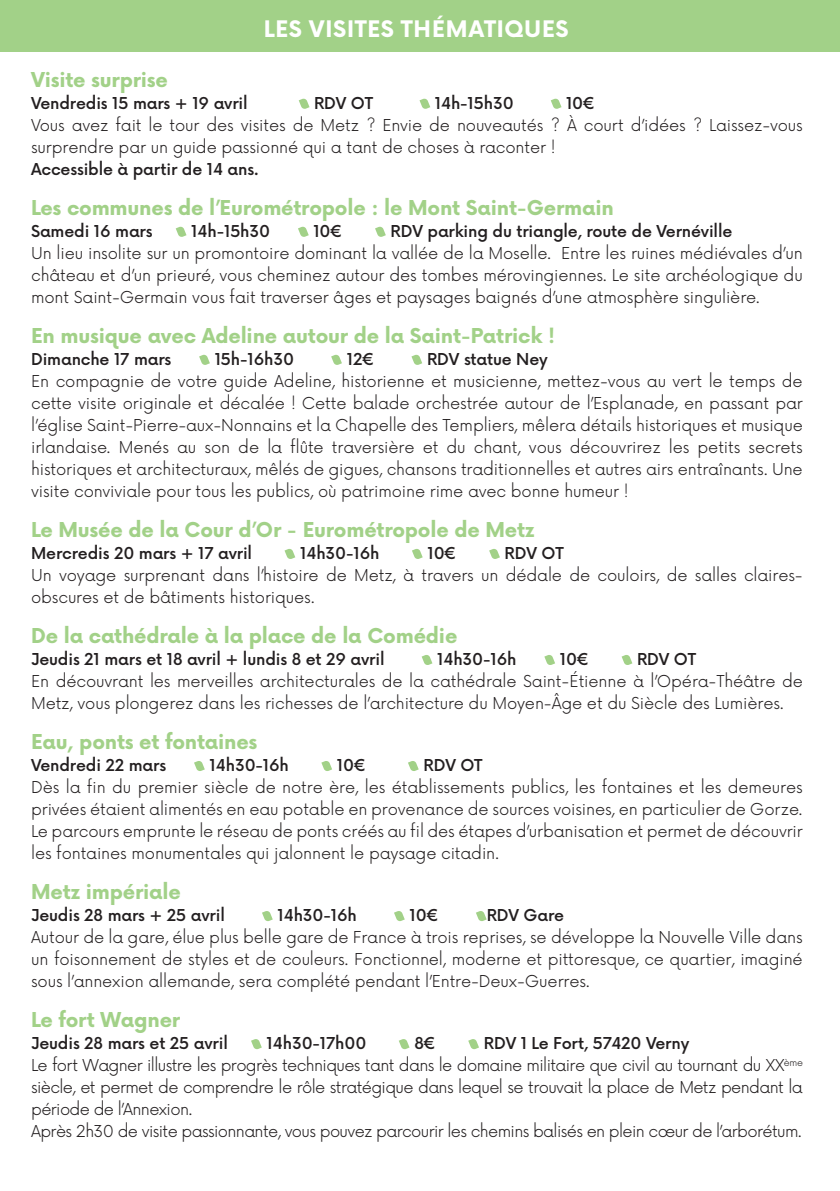
<style>
.page{position:relative;width:840px;height:1191px;background:#fff}
.page>*{position:absolute;margin:0;border:0;box-sizing:border-box;transform-origin:0 0}
.t1{font:800 28px "Now";letter-spacing:-.01em;color:#fff}
.t2{font:700 20px "Now";letter-spacing:-.01em;color:#a2d188}
.t3{font:300 16px/22px "Now";letter-spacing:-.01em;color:#231f20;text-align:justify}
.t4{font:500 16px "Now";letter-spacing:-.01em;color:#231f20}
.t5{font:300 16px/22px "Now";letter-spacing:-.04em;color:#231f20}
.s1{font-weight:500}
</style>
<div class="page">
<svg style="left:298px;top:98px;width:11px;height:11px"></svg>
<svg style="left:419px;top:98px;width:11px;height:11px"></svg>
<svg style="left:550px;top:98px;width:11px;height:11px"></svg>
<svg style="left:176px;top:226px;width:10px;height:11px"></svg>
<svg style="left:298px;top:226px;width:10px;height:11px"></svg>
<svg style="left:375px;top:226px;width:10px;height:11px"></svg>
<svg style="left:199px;top:354px;width:11px;height:11px"></svg>
<svg style="left:331px;top:354px;width:11px;height:11px"></svg>
<svg style="left:411px;top:354px;width:11px;height:11px"></svg>
<svg style="left:284px;top:548px;width:11px;height:11px"></svg>
<svg style="left:412px;top:548px;width:10px;height:11px"></svg>
<svg style="left:489px;top:549px;width:10px;height:10px"></svg>
<svg style="left:421px;top:655px;width:11px;height:10px"></svg>
<svg style="left:544px;top:655px;width:11px;height:10px"></svg>
<svg style="left:621px;top:655px;width:11px;height:10px"></svg>
<svg style="left:194px;top:761px;width:11px;height:10px"></svg>
<svg style="left:321px;top:761px;width:11px;height:10px"></svg>
<svg style="left:408px;top:761px;width:10px;height:10px"></svg>
<svg style="left:262px;top:911px;width:10px;height:10px"></svg>
<svg style="left:394px;top:911px;width:10px;height:10px"></svg>
<svg style="left:476px;top:911px;width:10px;height:10px"></svg>
<svg style="left:251px;top:1039px;width:11px;height:10px"></svg>
<svg style="left:399px;top:1039px;width:10px;height:10px"></svg>
<svg style="left:468px;top:1039px;width:11px;height:10px"></svg>
<div style="left:0;top:0;width:839px;height:51px;background:#a2d188"></div>
<h1 class="t1" style="left:263px;top:12px;width:307px">LES VISITES THÉMATIQUES</h1>
<p class="t2" style="left:31px;top:65px;width:138px">Visite surprise</p>
<p class="t4" style="left:31px;top:91px;width:218px">Vendredis 15 mars + 19 avril</p>
<p class="t4" style="left:314px;top:91px;width:61px">RDV OT</p>
<p class="t4" style="left:434px;top:91px;width:80px">14h-15h30</p>
<p class="t4" style="left:565px;top:91px;width:31px">10€</p>
<p class="t3" style="left:31px;top:113px;width:772px">Vous avez fait le tour des visites de Metz ? Envie de nouveautés ? À court d’idées ? Laissez-vous surprendre par un guide passionné qui a tant de choses à raconter !</p>
<p class="t4" style="left:31px;top:157px;width:229px">Accessible à partir de 14 ans.</p>
<p class="t2" style="left:31px;top:193px;width:584px">Les communes de l’Eurométropole : le Mont Saint-Germain</p>
<p class="t4" style="left:31px;top:219px;width:123px">Samedi 16 mars</p>
<p class="t4" style="left:191px;top:219px;width:80px">14h-15h30</p>
<p class="t4" style="left:313px;top:219px;width:31px">10€</p>
<p class="t4" style="left:390px;top:219px;width:343px">RDV parking du triangle, route de Vernéville</p>
<p class="t3" style="left:31px;top:241px;width:772px">Un lieu insolite sur un promontoire dominant la vallée de la Moselle. Entre les ruines médiévales d’un château et d’un prieuré, vous cheminez autour des tombes mérovingiennes. Le site archéologique du mont Saint-Germain vous fait traverser âges et paysages baignés d’une atmosphère singulière.</p>
<p class="t2" style="left:31px;top:321px;width:525px">En musique avec Adeline autour de la Saint-Patrick !</p>
<p class="t4" style="left:31px;top:347px;width:142px">Dimanche 17 mars</p>
<p class="t4" style="left:214px;top:347px;width:81px">15h-16h30</p>
<p class="t4" style="left:346px;top:347px;width:29px">12€</p>
<p class="t4" style="left:427px;top:347px;width:122px">RDV statue Ney</p>
<p class="t3" style="left:31px;top:369px;width:772px">En compagnie de votre guide Adeline, historienne et musicienne, mettez-vous au vert le temps de cette visite originale et décalée ! Cette balade orchestrée autour de l’Esplanade, en passant par l’église Saint-Pierre-aux-Nonnains et la Chapelle des Templiers, mêlera détails historiques et musique irlandaise. Menés au son de la flûte traversière et du chant, vous découvrirez les petits secrets historiques et architecturaux, mêlés de gigues, chansons traditionnelles et autres airs entraînants. Une visite conviviale pour tous les publics, où patrimoine rime avec bonne humeur !</p>
<p class="t2" style="left:31px;top:515px;width:505px">Le Musée de la Cour d’Or - Eurométropole de Metz</p>
<p class="t4" style="left:31px;top:541px;width:222px">Mercredis 20 mars + 17 avril</p>
<p class="t4" style="left:300px;top:541px;width:81px">14h30-16h</p>
<p class="t4" style="left:427px;top:541px;width:31px">10€</p>
<p class="t4" style="left:504px;top:541px;width:61px">RDV OT</p>
<p class="t3" style="left:31px;top:563px;width:772px">Un voyage surprenant dans l’histoire de Metz, à travers un dédale de couloirs, de salles claires&shy;obscures et de bâtiments historiques.</p>
<p class="t2" style="left:31px;top:621px;width:427px">De la cathédrale à la place de la Comédie</p>
<p class="t4" style="left:31px;top:647px;width:355px">Jeudis 21 mars et 18 avril + lundis 8 et 29 avril</p>
<p class="t4" style="left:437px;top:647px;width:81px">14h30-16h</p>
<p class="t4" style="left:559px;top:647px;width:31px">10€</p>
<p class="t4" style="left:636px;top:647px;width:61px">RDV OT</p>
<p class="t3" style="left:31px;top:669px;width:772px">En découvrant les merveilles architecturales de la cathédrale Saint-Étienne à l’Opéra-Théâtre de<br>Metz, vous plongerez dans les richesses de l’architecture du Moyen-Âge et du Siècle des Lumières.</p>
<p class="t2" style="left:31px;top:727px;width:228px">Eau, ponts et fontaines</p>
<p class="t4" style="left:31px;top:753px;width:136px">Vendredi 22 mars</p>
<p class="t4" style="left:209px;top:753px;width:81px">14h30-16h</p>
<p class="t4" style="left:337px;top:753px;width:31px">10€</p>
<p class="t4" style="left:423px;top:753px;width:61px">RDV OT</p>
<p class="t3" style="left:31px;top:775px;width:772px">Dès la fin du premier siècle de notre ère, les établissements publics, les fontaines et les demeures privées étaient alimentés en eau potable en provenance de sources voisines, en particulier de Gorze.<br>Le parcours emprunte le réseau de ponts créés au fil des étapes d’urbanisation et permet de découvrir les fontaines monumentales qui jalonnent le paysage citadin.</p>
<p class="t2" style="left:31px;top:877px;width:151px">Metz impériale</p>
<p class="t4" style="left:31px;top:903px;width:195px">Jeudis 28 mars + 25 avril</p>
<p class="t4" style="left:277px;top:903px;width:81px">14h30-16h</p>
<p class="t4" style="left:409px;top:903px;width:31px">10€</p>
<p class="t4" style="left:486px;top:903px;width:79px">RDV Gare</p>
<p class="t3" style="left:31px;top:925px;width:772px">Autour de la gare, élue plus belle gare de France à trois reprises, se développe la Nouvelle Ville dans un foisonnement de styles et de couleurs. Fonctionnel, moderne et pittoresque, ce quartier, imaginé sous l’annexion allemande, sera complété pendant l’Entre-Deux-Guerres.</p>
<p class="t2" style="left:31px;top:1005px;width:150px">Le fort Wagner</p>
<p class="t4" style="left:31px;top:1031px;width:198px">Jeudis 28 mars et 25 avril</p>
<p class="t4" style="left:266px;top:1031px;width:101px">14h30-17h00</p>
<p class="t4" style="left:414px;top:1031px;width:23px">8€</p>
<p class="t5" style="left:31px;top:1031px;width:773px;text-indent:452px"><span class="s1">RDV 1 Le Fort, 57420 Verny<br></span>Le fort Wagner illustre les progrès techniques tant dans le domaine militaire que civil au tournant du XX<sup>ème </sup>siècle, et permet de comprendre le rôle stratégique dans lequel se trouvait la place de Metz pendant la période de l’Annexion.<br>Après 2h30 de visite passionnante, vous pouvez parcourir les chemins balisés en plein cœur de l’arborétum.</p>
</div>
